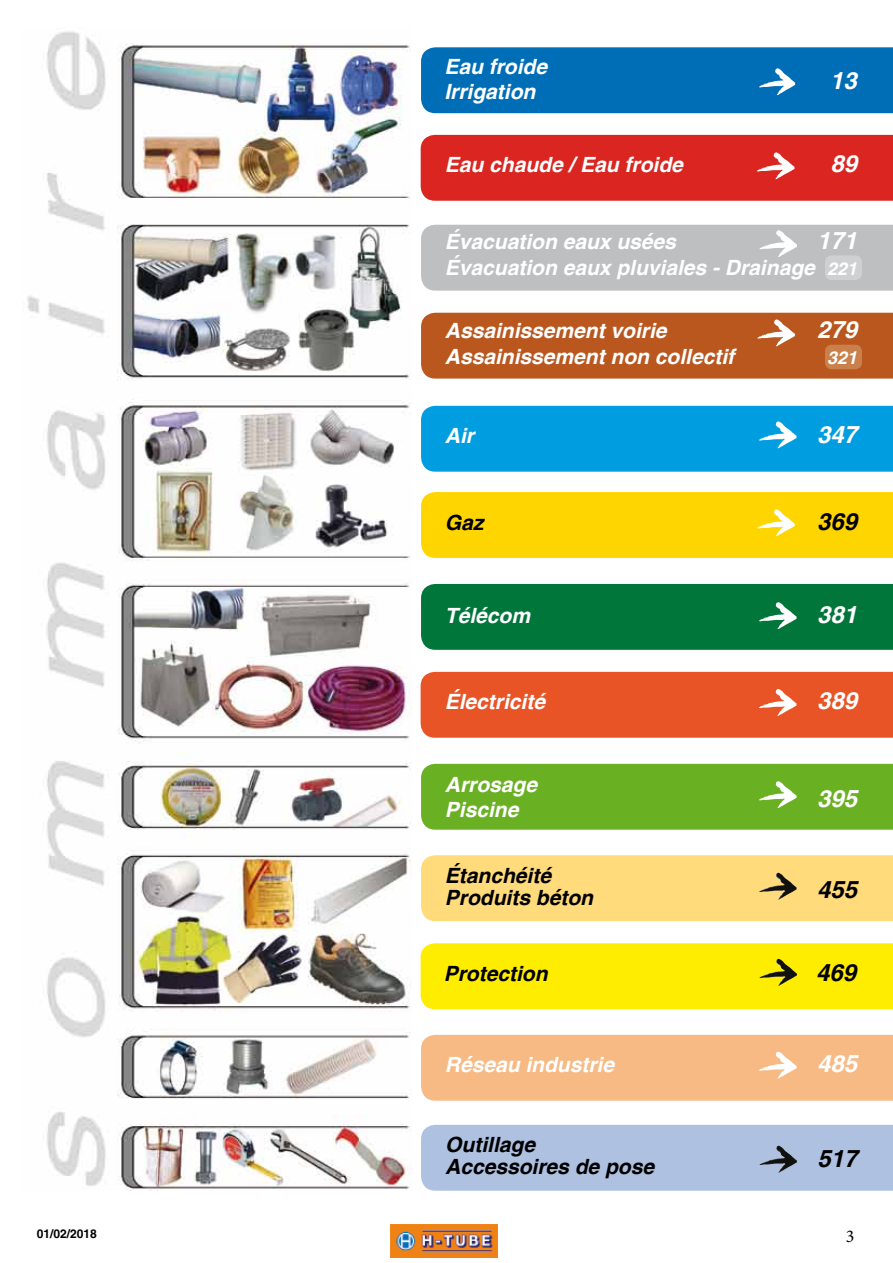
<style>
.page{position:relative;width:893px;height:1263px;background:#fff}
.page>*{position:absolute;margin:0;border:0;box-sizing:border-box;transform-origin:0 0}
.t1{font:italic 700 24px "Helvetica";color:#fff}
.t2{font:italic 700 24px "Helvetica";color:#000}
.t3{font:italic 700 21px "Helvetica";color:#fff}
.t4{font:italic 700 21px/22.5px "Helvetica";color:#000}
.t5{font:italic 700 18px "Helvetica";color:#fff}
.t6{font:18px "Minion Pro";color:#000}
.t7{font:700 12px "Helvetica";color:#000}
.s1{font-size:18px}
</style>
<div class="page">
<img style="left:390px;top:1225px;width:107px;height:32px">
<div style="left:421px;top:1035px;width:472px;height:66px;background:#f8ba84"></div>
<div style="left:421px;top:943px;width:472px;height:66px;background:#ffed00"></div>
<div style="left:421px;top:855px;width:472px;height:66px;background:#ffdb7b"></div>
<div style="left:421px;top:764px;width:472px;height:66px;background:#6ab023"></div>
<div style="left:421px;top:672px;width:472px;height:66px;background:#e85425"></div>
<div style="left:421px;top:584px;width:472px;height:66px;background:#00763b"></div>
<div style="left:421px;top:406px;width:472px;height:66px;background:#009ee0"></div>
<div style="left:421px;top:492px;width:472px;height:66px;background:#ffd500"></div>
<div style="left:421px;top:225px;width:472px;height:66px;background:#bdbfc0"></div>
<div style="left:421px;top:313px;width:472px;height:66px;background:#b9571e"></div>
<div style="left:421px;top:135px;width:472px;height:66px;background:#da2520"></div>
<div style="left:421px;top:47px;width:472px;height:66px;background:#006eb6"></div>
<div style="left:421px;top:1125px;width:472px;height:66px;background:#aec1e1"></div>
<img style="left:759px;top:68px;width:36px;height:27px">
<img style="left:757px;top:152px;width:37px;height:27px">
<img style="left:759px;top:230px;width:38px;height:27px">
<img style="left:757px;top:319px;width:38px;height:27px">
<img style="left:759px;top:421px;width:37px;height:27px">
<img style="left:759px;top:602px;width:37px;height:27px">
<img style="left:759px;top:781px;width:37px;height:27px">
<img style="left:759px;top:873px;width:37px;height:27px">
<img style="left:759px;top:1052px;width:37px;height:26px">
<img style="left:759px;top:689px;width:37px;height:27px">
<img style="left:757px;top:509px;width:38px;height:27px">
<div style="left:825px;top:255px;width:37px;height:25px;background:#cfd0d1;border-radius:7px"></div>
<img style="left:759px;top:1146px;width:38px;height:27px">
<img style="left:27px;top:31px;width:384px;height:1159px">
<img style="left:759px;top:959px;width:38px;height:27px">
<div style="left:825px;top:345px;width:37px;height:24px;background:#ca804a;border-radius:7px"></div>
<p class="t3" style="left:444px;top:54px;width:104px">Eau froide</p>
<p class="t3" style="left:444px;top:80px;width:93px">Irrigation</p>
<p class="t1" style="left:830px;top:67px;width:28px">13</p>
<p class="t3" style="left:445px;top:153px;width:240px">Eau chaude / Eau froide</p>
<p class="t1" style="left:831px;top:150px;width:28px">89</p>
<p class="t3" style="left:445px;top:230px;width:233px">Évacuation eaux usées</p>
<p class="t1" style="left:817px;top:227px;width:42px">171</p>
<p class="t3" style="left:445px;top:255px;width:414px">Évacuation eaux pluviales - Drainage <span class="s1">221</span></p>
<p class="t3" style="left:445px;top:319px;width:223px">Assainissement voirie</p>
<p class="t1" style="left:817px;top:316px;width:42px">279</p>
<p class="t3" style="left:445px;top:344px;width:291px">Assainissement non collectif</p>
<p class="t5" style="left:827px;top:347px;width:32px">321</p>
<p class="t3" style="left:445px;top:423px;width:31px">Air</p>
<p class="t1" style="left:817px;top:420px;width:42px">347</p>
<p class="t4" style="left:445px;top:511px;width:40px">Gaz</p>
<p class="t2" style="left:817px;top:507px;width:42px">369</p>
<p class="t3" style="left:445px;top:603px;width:87px">Télécom</p>
<p class="t1" style="left:817px;top:601px;width:42px">381</p>
<p class="t3" style="left:445px;top:689px;width:102px">Électricité</p>
<p class="t1" style="left:817px;top:686px;width:42px">389</p>
<p class="t3" style="left:445px;top:772px;width:94px">Arrosage</p>
<p class="t3" style="left:445px;top:797px;width:75px">Piscine</p>
<p class="t4" style="left:445px;top:864px;width:108px">Étanchéité</p>
<p class="t4" style="left:445px;top:887px;width:150px">Produits béton</p>
<p class="t1" style="left:817px;top:784px;width:42px">395</p>
<p class="t2" style="left:817px;top:875px;width:42px">455</p>
<p class="t4" style="left:444px;top:962px;width:105px">Protection</p>
<p class="t2" style="left:816px;top:958px;width:42px">469</p>
<p class="t3" style="left:445px;top:1053px;width:171px">Réseau industrie</p>
<p class="t1" style="left:817px;top:1050px;width:42px">485</p>
<p class="t4" style="left:445px;top:1133px;width:210px">Outillage<br>Accessoires de pose</p>
<p class="t2" style="left:818px;top:1144px;width:42px">517</p>
<p class="t7" style="left:37px;top:1226px;width:62px">01/02/2018</p>
<p class="t6" style="left:846px;top:1224px;width:10px">3</p>
</div>
